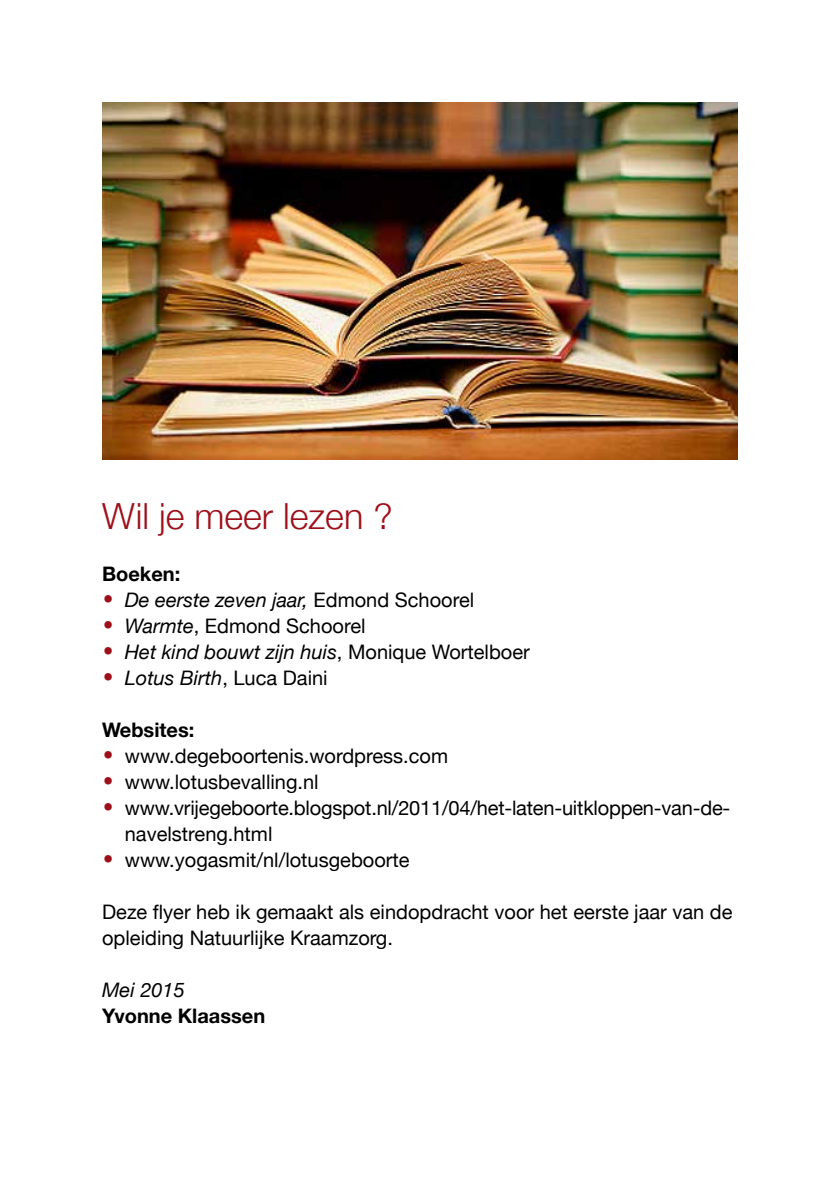
<style>
.page{position:relative;width:840px;height:1191px;background:#fff}
.page>*{position:absolute;margin:0;border:0;box-sizing:border-box;transform-origin:0 0}
.t1{font:300 36px "Helvetica Neue";color:#9e1019}
.t2{font:20px/26px "Helvetica Neue";color:#000}
.t3{font:italic 20px "Helvetica Neue";color:#000}
.t4{font:700 20px "Helvetica Neue";color:#000}
.s1{font-weight:700;font-style:normal;font-size:34px;color:#9e1019}
.s2{font-style:normal}
.s3{font-weight:700;font-size:34px;color:#9e1019}
.s4{font-style:italic}
</style>
<div class="page">
<img style="left:102px;top:102px;width:635px;height:357px">
<h1 class="t1" style="left:102px;top:487px;width:292px">Wil je meer lezen ?</h1>
<p class="t4" style="left:102px;top:558px;width:80px">Boeken:</p>
<p class="t3" style="left:102px;top:585px;width:373px"><span class="s1">•</span> De eerste zeven jaar, <span class="s2">Edmond Schoorel</span></p>
<p class="t2" style="left:102px;top:613px;width:265px"><span class="s3">•</span> <span class="s4">Warmte</span>, Edmond Schoorel</p>
<p class="t3" style="left:102px;top:637px;width:429px"><span class="s1">•</span> Het kind bouwt zijn huis<span class="s2">, Monique Wortelboer</span></p>
<p class="t3" style="left:102px;top:663px;width:227px"><span class="s1">•</span> Lotus Birth<span class="s2">, Luca Daini</span></p>
<p class="t4" style="left:102px;top:714px;width:94px">Websites:</p>
<p class="t2" style="left:102px;top:743px;width:347px"><span class="s3">•</span> www.degeboortenis.wordpress.com</p>
<p class="t2" style="left:102px;top:769px;width:218px"><span class="s3">•</span> www.lotusbevalling.nl</p>
<p class="t2" style="left:125px;top:795px;width:606px;text-indent:-23px"><span class="s3">•</span> www.vrijegeboorte.blogspot.nl/2011/04/het-laten-uitkloppen-van-de&shy;navelstreng.html</p>
<p class="t2" style="left:102px;top:847px;width:309px"><span class="s3">•</span> www.yogasmit/nl/lotusgeboorte</p>
<p class="t2" style="left:102px;top:899px;width:631px">Deze flyer heb ik gemaakt als eindopdracht voor het eerste jaar van de opleiding Natuurlijke Kraamzorg.</p>
<p class="t3" style="left:102px;top:975px;width:84px">Mei 2015</p>
<p class="t4" style="left:102px;top:1000px;width:164px">Yvonne Klaassen</p>
</div>
